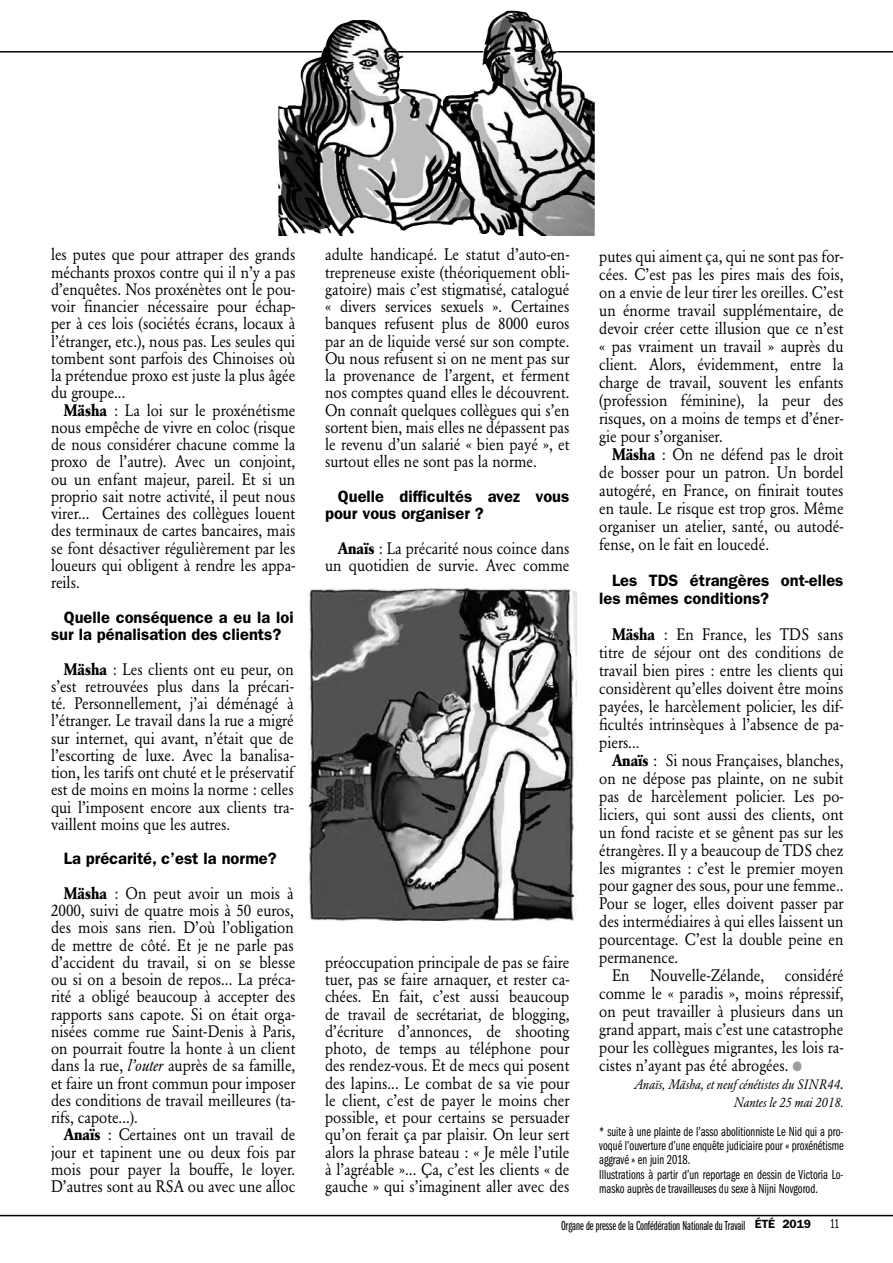
<style>
.page{position:relative;width:893px;height:1263px;background:#fff}
.page>*{position:absolute;margin:0;border:0;box-sizing:border-box;transform-origin:0 0}
.t1{font:16.5px/17.2px "Garamond BE";color:#000;text-align:justify;scale:.91 1}
.t2{font:600 16.5px/17.2px "ITC Franklin Gothic Std";color:#000}
.t3{font:13.5px/14.2px "ITC Franklin Gothic Std Bk Cp";color:#000;scale:.91 1}
.t4{font:italic 13.5px/18px "Garamond BE";color:#000;text-align:right;scale:.91 1}
.t5{font:13.5px "ITC Franklin Gothic Std Bk X Cp";color:#000}
.t6{font:600 12px "ITC Franklin Gothic Std";color:#000}
.s1{font-weight:700}
.s2{font-style:italic}
.s3{color:#9d9d9c}
.s4{font-style:normal;font-size:16.5px}
</style>
<div class="page">
<hr style="left:0;top:1215px;width:893px;height:1px;background:#000">
<hr style="left:0;top:51px;width:893px;height:2px;background:#000">
<img style="left:308px;top:589px;width:269px;height:332px">
<img style="left:278px;top:11px;width:317px;height:225px">
<p class="t1" style="left:51px;top:246px;width:270px">les putes que pour attraper des grands méchants proxos contre qui il n’y a pas d’enquêtes. Nos proxénètes ont le pou&shy;voir financier nécessaire pour échap&shy;per à ces lois (sociétés écrans, locaux à l’étranger, etc.), nous pas. Les seules qui tombent sont parfois des Chinoises où la prétendue proxo est juste la plus âgée du groupe...</p>
<p class="t1" style="left:51px;top:401px;width:270px;text-indent:13px"><span class="s1">Mäsha</span> : La loi sur le proxénétisme nous empêche de vivre en coloc (risque de nous considérer chacune comme la proxo de l’autre). Avec un conjoint, ou un enfant majeur, pareil. Et si un proprio sait notre activité, il peut nous virer... Certaines des collègues louent des terminaux de cartes bancaires, mais se font désactiver régulièrement par les loueurs qui obligent à rendre les appa&shy;reils.</p>
<p class="t2" style="left:51px;top:608px;width:244px;text-indent:13px">Quelle conséquence a eu la loi sur la pénalisation des clients?</p>
<p class="t1" style="left:51px;top:660px;width:268px;text-indent:13px"><span class="s1">Mäsha</span> : Les clients ont eu peur, on s’est retrouvées plus dans la précari&shy;té. Personnellement, j’ai déménagé à l’étranger. Le travail dans la rue a migré sur internet, qui avant, n’était que de l’escorting de luxe. Avec la banalisa&shy;tion, les tarifs ont chuté et le préservatif est de moins en moins la norme : celles qui l’imposent encore aux clients tra&shy;vaillent moins que les autres.</p>
<p class="t2" style="left:64px;top:850px;width:214px">La précarité, c’est la norme?</p>
<p class="t1" style="left:51px;top:884px;width:270px;text-indent:13px"><span class="s1">Mäsha</span> : On peut avoir un mois à 2000, suivi de quatre mois à 50 euros, des mois sans rien. D’où l’obligation de mettre de côté. Et je ne parle pas d’accident du travail, si on se blesse ou si on a besoin de repos... La préca&shy;rité a obligé beaucoup à accepter des rapports sans capote. Si on était orga&shy;nisées comme rue Saint-Denis à Paris, on pourrait foutre la honte à un client dans la rue, <span class="s2">l’outer</span> auprès de sa famille, et faire un front commun pour imposer des conditions de travail meilleures (ta&shy;rifs, capote...).</p>
<p class="t1" style="left:51px;top:1126px;width:270px;text-indent:13px"><span class="s1">Anaïs</span> : Certaines ont un travail de jour et tapinent une ou deux fois par mois pour payer la bouffe, le loyer.<br>D’autres sont au RSA ou avec une alloc</p>
<p class="t1" style="left:325px;top:246px;width:270px">adulte handicapé. Le statut d’auto-en&shy;trepreneuse existe (théoriquement obli&shy;gatoire) mais c’est stigmatisé, catalogué « divers services sexuels ». Certaines banques refusent plus de 8000 euros par an de liquide versé sur son compte.<br>Ou nous refusent si on ne ment pas sur la provenance de l’argent, et ferment nos comptes quand elles le découvrent.<br>On connaît quelques collègues qui s’en sortent bien, mais elles ne dépassent pas le revenu d’un salarié « bien payé », et surtout elles ne sont pas la norme.</p>
<p class="t2" style="left:325px;top:488px;width:246px;text-indent:13px">Quelle difficultés avez vous pour vous organiser ?</p>
<p class="t1" style="left:325px;top:539px;width:270px;text-align:right"><span class="s1">Anaïs</span> : La précarité nous coince dans un quotidien de survie. Avec comme</p>
<p class="t1" style="left:599px;top:247px;width:270px;line-height:18px">putes qui aiment ça, qui ne sont pas for&shy;cées. C’est pas les pires mais des fois, on a envie de leur tirer les oreilles. C’est un énorme travail supplémentaire, de devoir créer cette illusion que ce n’est « pas vraiment un travail » auprès du client. Alors, évidemment, entre la charge de travail, souvent les enfants (profession féminine), la peur des risques, on a moins de temps et d’éner&shy;gie pour s’organiser.</p>
<p class="t1" style="left:599px;top:445px;width:270px;line-height:18px;text-indent:13px"><span class="s1">Mäsha</span> : On ne défend pas le droit de bosser pour un patron. Un bordel autogéré, en France, on finirait toutes en taule. Le risque est trop gros. Même organiser un atelier, santé, ou autodé&shy;fense, on le fait en loucedé.</p>
<p class="t2" style="left:599px;top:571px;width:246px;line-height:18px;text-indent:13px">Les TDS étrangères ont-elles les mêmes conditions?</p>
<p class="t1" style="left:599px;top:625px;width:270px;line-height:18px;text-indent:13px"><span class="s1">Mäsha</span> : En France, les TDS sans titre de séjour ont des conditions de travail bien pires : entre les clients qui considèrent qu’elles doivent être moins payées, le harcèlement policier, les dif&shy;ficultés intrinsèques à l’absence de pa&shy;piers...</p>
<p class="t1" style="left:599px;top:751px;width:270px;line-height:18px;text-indent:13px"><span class="s1">Anaïs</span> : Si nous Françaises, blanches, on ne dépose pas plainte, on ne subit pas de harcèlement policier. Les po&shy;liciers, qui sont aussi des clients, ont un fond raciste et se gênent pas sur les étrangères. Il y a beaucoup de TDS chez les migrantes : c’est le premier moyen pour gagner des sous, pour une femme..<br>Pour se loger, elles doivent passer par des intermédiaires à qui elles laissent un pourcentage. C’est la double peine en permanence.</p>
<p class="t1" style="left:599px;top:967px;width:270px;line-height:18px;text-indent:13px">En Nouvelle-Zélande, considéré comme le « paradis », moins répressif, on peut travailler à plusieurs dans un grand appart, mais c’est une catastrophe pour les collègues migrantes, les lois ra&shy;cistes n’ayant pas été abrogées. <span class="s3">●</span></p>
<p class="t4" style="left:634px;top:1076px;width:232px">Anaïs, Mäsha, et neuf cénétistes du SINR44<span class="s4">.<br></span>Nantes le 25 mai 2018.</p>
<p class="t3" style="left:599px;top:1124px;width:270px">* suite à une plainte de l’asso abolitionniste Le Nid qui a pro&shy;voqué l’ouverture d’une enquête judiciaire pour « proxénétisme aggravé » en juin 2018.<br>Illustrations à partir d’un reportage en dessin de Victoria Lo&shy;masko auprès de travailleuses du sexe à Nijni Novgorod.</p>
<p class="t6" style="left:755px;top:1217px;width:58px">ÉTÉ 2019</p>
<p class="t5" style="left:831px;top:1216px;width:10px">11</p>
<p class="t1" style="left:325px;top:953px;width:270px">préoccupation principale de pas se faire tuer, pas se faire arnaquer, et rester ca&shy;chées. En fait, c’est aussi beaucoup de travail de secrétariat, de blogging, d’écriture d’annonces, de shooting photo, de temps au téléphone pour des rendez-vous. Et de mecs qui posent des lapins... Le combat de sa vie pour le client, c’est de payer le moins cher possible, et pour certains se persuader qu’on ferait ça par plaisir. On leur sert alors la phrase bateau : « Je mêle l’utile à l’agréable »... Ça, c’est les clients « de gauche » qui s’imaginent aller avec des</p>
<p class="t5" style="left:561px;top:1219px;width:186px">Organe de presse de la Confédération Nationale du Travail</p>
</div>
